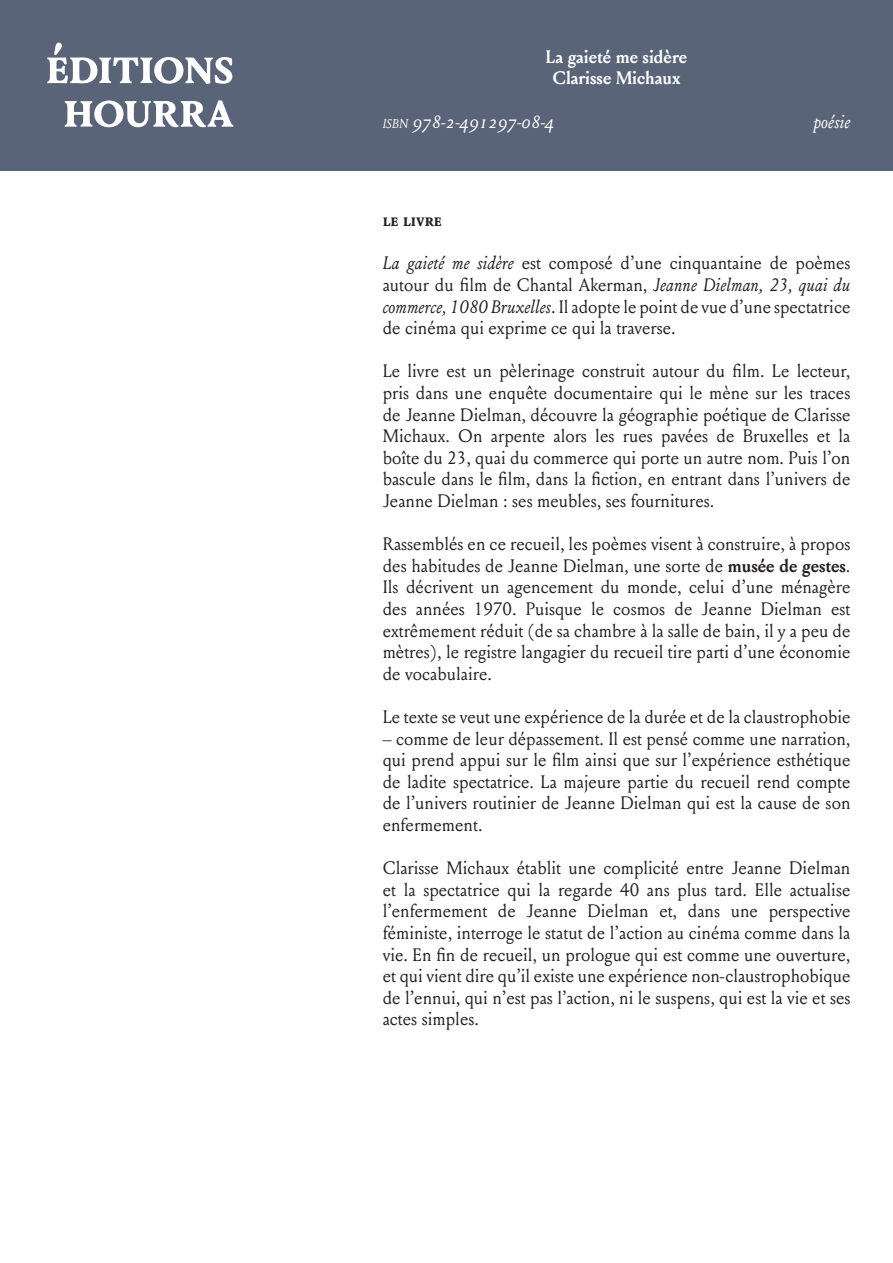
<style>
.page{position:relative;width:893px;height:1263px;background:#fff}
.page>*{position:absolute;margin:0;border:0;box-sizing:border-box;transform-origin:0 0}
.t1{font:700 54px/43.5px "Louize";letter-spacing:-.015em;color:#fff;text-align:center}
.t2{font:18px/21.6px "Louize";color:#231f20;text-align:justify}
.t3{font:700 18px/21.6px "Louize";color:#fff;text-align:center}
.t4{font:italic 18px "Louize";color:#fff}
.t5{font:700 18px "Louize";color:#231f20}
.s1{font-size:12.6px}
.s2{font-style:italic}
.s3{font-weight:700}
</style>
<div class="page">
<div style="left:0;top:0;width:893px;height:170px;background:#5a6478"></div>
<h1 class="t1" style="left:45px;top:40px;width:190px">éditions<br>Hourra</h1>
<p class="t3" style="left:546px;top:45px;width:143px">La gaieté me sidère<br>Clarisse Michaux</p>
<p class="t4" style="left:383px;top:109px;width:174px"><span class="s1">isbn</span> 978-2-491297-08-4</p>
<p class="t4" style="left:813px;top:109px;width:38px">poésie</p>
<p class="t5" style="left:383px;top:206px;width:61px">le livre</p>
<p class="t2" style="left:383px;top:252px;width:469px"><span class="s2">La gaieté me sidère</span> est composé d’une cinquantaine de poèmes autour du film de Chantal Akerman, <span class="s2">Jeanne Dielman, 23, quai du commerce, 1080 Bruxelles</span>. Il adopte le point de vue d’une spectatrice de cinéma qui exprime ce qui la traverse.</p>
<p class="t2" style="left:383px;top:360px;width:469px">Le livre est un pèlerinage construit autour du film. Le lecteur, pris dans une enquête documentaire qui le mène sur les traces de Jeanne Dielman, découvre la géographie poétique de Clarisse Michaux. On arpente alors les rues pavées de Bruxelles et la boîte du 23, quai du commerce qui porte un autre nom. Puis l’on bascule dans le film, dans la fiction, en entrant dans l’univers de Jeanne Dielman : ses meubles, ses fournitures.</p>
<p class="t2" style="left:383px;top:533px;width:469px">Rassemblés en ce recueil, les poèmes visent à construire, à propos des habitudes de Jeanne Dielman, une sorte de <span class="s3">musée de gestes</span>.<br>Ils décrivent un agencement du monde, celui d’une ménagère des années 1970. Puisque le cosmos de Jeanne Dielman est extrêmement réduit (de sa chambre à la salle de bain, il y a peu de mètres), le registre langagier du recueil tire parti d’une économie de vocabulaire.</p>
<p class="t2" style="left:383px;top:705px;width:469px">Le texte se veut une expérience de la durée et de la claustrophobie</p>
<p class="t2" style="left:383px;top:727px;width:469px">– comme de leur dépassement. Il est pensé comme une narration, qui prend appui sur le film ainsi que sur l’expérience esthétique de ladite spectatrice. La majeure partie du recueil rend compte de l’univers routinier de Jeanne Dielman qui est la cause de son enfermement.</p>
<p class="t2" style="left:383px;top:857px;width:469px">Clarisse Michaux établit une complicité entre Jeanne Dielman et la spectatrice qui la regarde 40 ans plus tard. Elle actualise l’enfermement de Jeanne Dielman et, dans une perspective féministe, interroge le statut de l’action au cinéma comme dans la vie. En fin de recueil, un prologue qui est comme une ouverture, et qui vient dire qu’il existe une expérience non-claustrophobique de l’ennui, qui n’est pas l’action, ni le suspens, qui est la vie et ses actes simples.</p>
</div>
